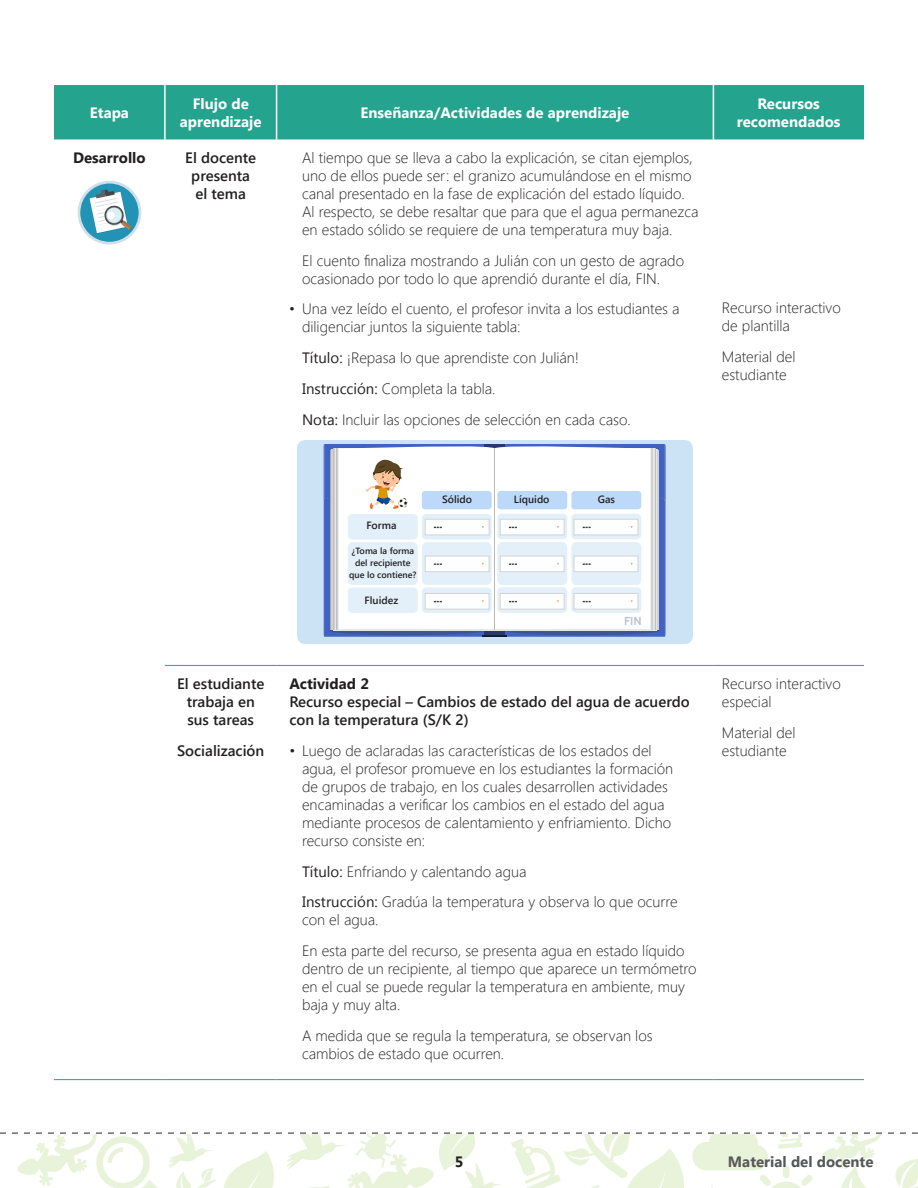
<style>
.page{position:relative;width:918px;height:1188px;background:#fff}
.page>*{position:absolute;margin:0;border:0;box-sizing:border-box;transform-origin:0 0}
.t1{font:300 15px/18px "Segoe UI";color:#231f20}
.t2{font:600 15px/18px "Segoe UI";color:#231f20;text-align:center}
.t3{font:700 15px/18px "Segoe UI";color:#fff;text-align:center}
.t4{font:700 15px "Segoe UI";color:#231f20}
.t5{font:700 15px "Segoe UI";color:#57585a}
.t6{font:700 11.55px "Cabin";color:#bdc4cf}
.t7{font:600 10.5px "Segoe UI";color:#231f20}
.t8{font:600 9px/12px "Segoe UI";color:#231f20;text-align:center}
.s1{font-weight:400}
</style>
<div class="page">
<svg style="left:0;top:1132px;width:918px;height:56px"></svg>
<div style="left:54px;top:85px;width:810px;height:54px;background:#24a38f"></div>
<hr style="left:54px;top:1079px;width:111px;height:1px;background:#24a38f">
<hr style="left:165px;top:1079px;width:112px;height:1px;background:#24a38f">
<hr style="left:277px;top:665px;width:436px;height:1px;background:#24a38f">
<hr style="left:713px;top:665px;width:151px;height:1px;background:#24a38f">
<hr style="left:277px;top:1079px;width:436px;height:1px;background:#24a38f">
<hr style="left:713px;top:1079px;width:151px;height:1px;background:#24a38f">
<hr style="left:164px;top:85px;width:2px;height:54px;background:#fff">
<hr style="left:276px;top:85px;width:1px;height:54px;background:#fff">
<hr style="left:713px;top:85px;width:1px;height:54px;background:#fff">
<hr style="left:165px;top:665px;width:112px;height:1px;background:#24a38f">
<svg style="left:78px;top:181px;width:63px;height:64px"></svg>
<div style="left:80px;top:184px;width:59px;height:58px;background:#2293b4;border-radius:50%"></div>
<svg style="left:90px;top:189px;width:42px;height:45px"></svg>
<svg style="left:297px;top:440px;width:396px;height:204px;background:#c3daf1"></svg>
<svg style="left:329px;top:626px;width:155px;height:9px"></svg>
<svg style="left:505px;top:626px;width:155px;height:9px"></svg>
<svg style="left:484px;top:630px;width:21px;height:5px"></svg>
<hr style="left:494px;top:448px;width:1px;height:182px;background:#b8b8b8">
<hr style="left:495px;top:448px;width:1px;height:182px;background:#b8b8b8">
<hr style="left:482px;top:635px;width:25px;height:2px;background:#141c33">
<svg style="left:324px;top:444px;width:341px;height:185px"></svg>
<p class="t3" style="left:90px;top:103px;width:41px">Etapa</p>
<p class="t3" style="left:180px;top:94px;width:83px">Flujo de aprendizaje</p>
<p class="t3" style="left:361px;top:103px;width:270px">Enseñanza/Actividades de aprendizaje</p>
<p class="t3" style="left:737px;top:94px;width:105px">Recursos recomendados</p>
<p class="t4" style="left:73px;top:147px;width:74px">Desarrollo</p>
<p class="t2" style="left:185px;top:148px;width:72px">El docente presenta el tema</p>
<p class="t1" style="left:302px;top:148px;width:398px">Al tiempo que se lleva a cabo la explicación, se citan ejemplos, uno de ellos puede ser: el granizo acumulándose en el mismo canal presentado en la fase de explicación del estado líquido.<br>Al respecto, se debe resaltar que para que el agua permanezca en estado sólido se requiere de una temperatura muy baja.</p>
<p class="t1" style="left:302px;top:251px;width:384px">El cuento finaliza mostrando a Julián con un gesto de agrado ocasionado por todo lo que aprendió durante el día, FIN.</p>
<p class="t1" style="left:302px;top:299px;width:379px;text-indent:-13px">• Una vez leído el cuento, el profesor invita a los estudiantes a diligenciar juntos la siguiente tabla:</p>
<p class="t1" style="left:302px;top:342px;width:330px;line-height:30.8px"><span class="s1">Título:</span> ¡Repasa lo que aprendiste con Julián!<br><span class="s1">Instrucción:</span> Completa la tabla.<br><span class="s1">Nota:</span> Incluir las opciones de selección en cada caso.</p>
<p class="t1" style="left:722px;top:298px;width:120px">Recurso interactivo de plantilla</p>
<p class="t1" style="left:722px;top:347px;width:75px">Material del estudiante</p>
<p class="t2" style="left:177px;top:675px;width:89px">El estudiante trabaja en sus tareas</p>
<p class="t2" style="left:177px;top:741px;width:89px">Socialización</p>
<p class="t7" style="left:366px;top:517px;width:32px">Forma</p>
<p class="t8" style="left:349px;top:545px;width:69px">¿Toma la forma del recipiente que lo contiene?</p>
<p class="t7" style="left:365px;top:592px;width:35px">Fluidez</p>
<p class="t7" style="left:442px;top:491px;width:32px">Sólido</p>
<p class="t7" style="left:514px;top:491px;width:37px">Líquido</p>
<p class="t7" style="left:598px;top:491px;width:19px">Gas</p>
<p class="t6" style="left:624px;top:614px;width:19px">FIN</p>
<p class="t4" style="left:289px;top:673px;width:81px">Actividad 2</p>
<p class="t2" style="left:289px;top:693px;width:402px;text-align:left">Recurso especial – Cambios de estado del agua de acuerdo con la temperatura (S/K 2)</p>
<p class="t1" style="left:302px;top:741px;width:373px;text-indent:-13px">• Luego de aclaradas las características de los estados del agua, el profesor promueve en los estudiantes la formación de grupos de trabajo, en los cuales desarrollen actividades encaminadas a verificar los cambios en el estado del agua mediante procesos de calentamiento y enfriamiento. Dicho recurso consiste en:</p>
<p class="t1" style="left:302px;top:855px;width:377px;line-height:30.8px"><span class="s1">Título:</span> Enfriando y calentando agua<br><span class="s1">Instrucción:</span> Gradúa la temperatura y observa lo que ocurre</p>
<p class="t1" style="left:302px;top:904px;width:384px;line-height:30.8px">con el agua.<br>En esta parte del recurso, se presenta agua en estado líquido</p>
<p class="t1" style="left:302px;top:959px;width:396px">dentro de un recipiente, al tiempo que aparece un termómetro en el cual se puede regular la temperatura en ambiente, muy baja y muy alta.</p>
<p class="t1" style="left:302px;top:1026px;width:352px">A medida que se regula la temperatura, se observan los cambios de estado que ocurren.</p>
<p class="t1" style="left:722px;top:674px;width:120px">Recurso interactivo especial</p>
<p class="t1" style="left:722px;top:723px;width:75px">Material del estudiante</p>
<p class="t4" style="left:455px;top:1151px;width:10px">5</p>
<p class="t5" style="left:728px;top:1151px;width:147px">Material del docente</p>
</div>
